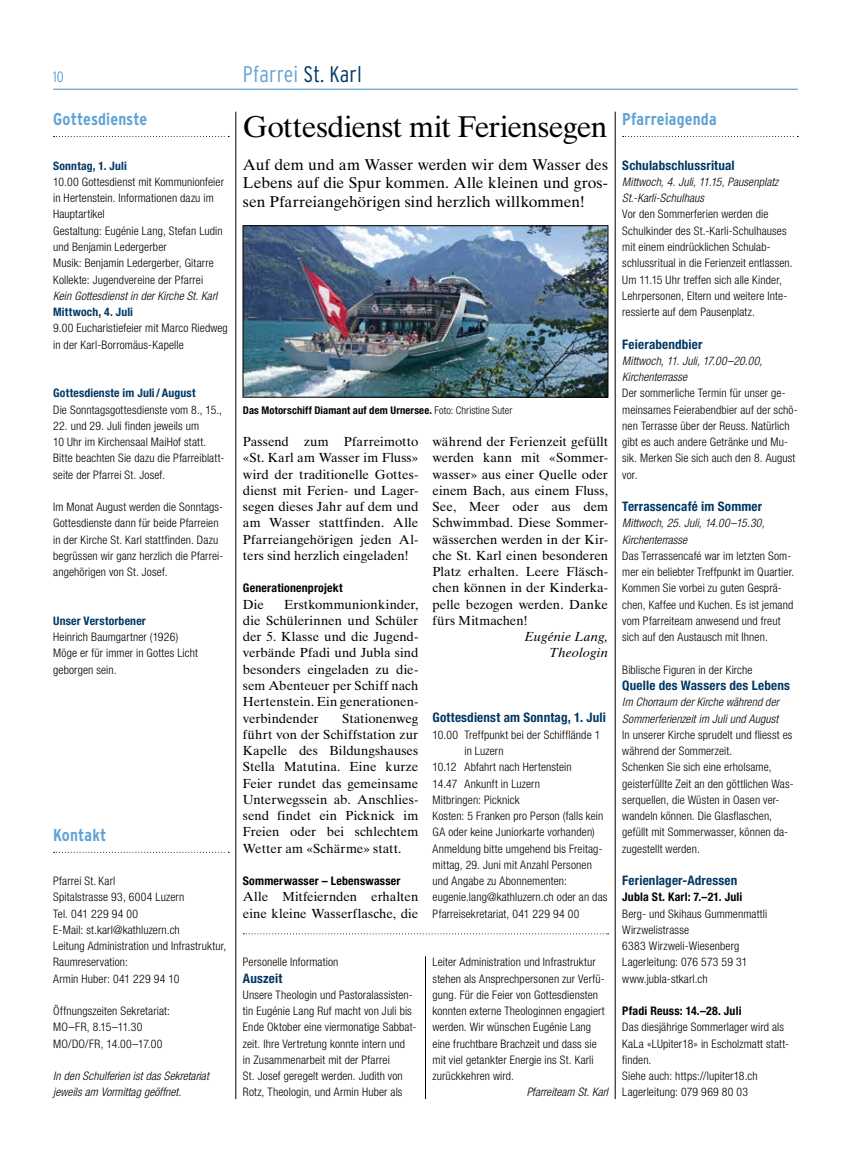
<style>
.page{position:relative;width:851px;height:1170px;background:#fff}
.page>*{position:absolute;margin:0;border:0;box-sizing:border-box;transform-origin:0 0}
.t1{font:30px "Times Ten LT Std";letter-spacing:-.03em;color:#000}
.t2{font:300 condensed 22.5px "Interstate";letter-spacing:.01em;color:#61a3d6}
.t3{font:700 condensed 17.12px "Interstate";letter-spacing:.005em;color:#61a3d6}
.t4{font:15.62px/18.8px "Times Ten LT Std";letter-spacing:-.005em;color:#000;text-align:justify}
.t5{font:300 condensed 15px "Interstate";color:#61a3d6}
.t6{font:13.12px/16.2px "Times Ten LT Std";letter-spacing:-.005em;color:#000;text-align:justify}
.t7{font:700 condensed 13.12px "Helvetica Neue LT Std";letter-spacing:.015em;color:#003865}
.t8{font:italic 13.12px/16.2px "Times Ten LT Std";letter-spacing:.015em;color:#000;text-align:right}
.t9{font:700 condensed 11.88px "Helvetica Neue LT Std";letter-spacing:.015em;color:#000}
.t10{font:300 condensed 11.75px/16.2px "Helvetica Neue LT Std";letter-spacing:.01em;color:#000}
.t11{font:italic 300 condensed 11.75px/16.2px "Helvetica Neue LT Std";letter-spacing:.01em;color:#000}
.t12{font:700 condensed 11.75px "Helvetica Neue LT Std";letter-spacing:.015em;color:#003865}
.t13{font:700 condensed 11.62px "Helvetica Neue LT Std";letter-spacing:.015em;color:#003865}
.t14{font:700 condensed 10.62px "Helvetica Neue LT Std";letter-spacing:.015em;color:#000}
.s1{color:#003865}
.s2{font-weight:300}
</style>
<div class="page">
<img style="left:245px;top:227px;width:361px;height:168px">
<div style="left:243px;top:225px;width:365px;height:172px;border:1px solid #000"></div>
<svg style="left:622px;top:136px;width:176px;height:1px"></svg>
<hr style="left:53px;top:89px;width:744px;height:1px;background:#61a3d6">
<svg style="left:54px;top:136px;width:175px;height:1px"></svg>
<hr style="left:235px;top:112px;width:1px;height:986px;background:#000">
<hr style="left:615px;top:112px;width:1px;height:986px;background:#000">
<svg style="left:243px;top:933px;width:365px;height:1px"></svg>
<hr style="left:425px;top:956px;width:1px;height:142px;background:#000">
<svg style="left:54px;top:851px;width:175px;height:1px"></svg>
<p class="t5" style="left:53px;top:68px;width:12px">10</p>
<h2 class="t2" style="left:243px;top:62px;width:120px">Pfarrei <span class="s1">St. Karl</span></h2>
<h3 class="t3" style="left:53px;top:110px;width:96px">Gottesdienste</h3>
<p class="t13" style="left:53px;top:158px;width:75px">Sonntag, 1. Juli</p>
<p class="t10" style="left:53px;top:173px;width:172px">10.00 Gottesdienst mit Kommunionfeier in Hertenstein. Informationen dazu im Hauptartikel<br>Gestaltung: Eugénie Lang, Stefan Ludin und Benjamin Ledergerber<br>Musik: Benjamin Ledergerber, Gitarre Kollekte: Jugendvereine der Pfarrei</p>
<p class="t11" style="left:53px;top:288px;width:165px">Kein Gottesdienst in der Kirche St. Karl</p>
<p class="t13" style="left:53px;top:305px;width:81px">Mittwoch, 4. Juli</p>
<p class="t10" style="left:53px;top:320px;width:176px">9.00 Eucharistiefeier mit Marco Riedweg in der Karl-Borromäus-Kapelle</p>
<p class="t12" style="left:53px;top:386px;width:144px">Gottesdienste im Juli/August</p>
<p class="t10" style="left:53px;top:401px;width:170px">Die Sonntagsgottesdienste vom 8., 15.,</p>
<p class="t10" style="left:53px;top:417px;width:173px">22. und 29. Juli finden jeweils um<br>10 Uhr im Kirchensaal MaiHof statt.<br>Bitte beachten Sie dazu die Pfarreiblatt&shy;seite der Pfarrei St. Josef.</p>
<p class="t10" style="left:53px;top:498px;width:172px">Im Monat August werden die Sonntags-Gottesdienste dann für beide Pfarreien in der Kirche St. Karl stattfinden. Dazu begrüssen wir ganz herzlich die Pfarrei&shy;angehörigen von St. Josef.</p>
<p class="t12" style="left:53px;top:613px;width:94px">Unser Verstorbener</p>
<p class="t10" style="left:53px;top:628px;width:146px">Heinrich Baumgartner (1926)<br>Möge er für immer in Gottes Licht geborgen sein.</p>
<h1 class="t1" style="left:243px;top:109px;width:366px">Gottesdienst mit Feriensegen</h1>
<h3 class="t4" style="left:243px;top:155px;width:366px">Auf dem und am Wasser werden wir dem Wasser des Lebens auf die Spur kommen. Alle kleinen und gros&shy;sen Pfarreiangehörigen sind herzlich willkommen!</h3>
<p class="t14" style="left:243px;top:403px;width:271px">Das Motorschiff Diamant auf dem Urnersee. <span class="s2">Foto: Christine Suter</span></p>
<p class="t6" style="left:243px;top:433px;width:177px">Passend zum Pfarreimotto «St. Karl am Wasser im Fluss» wird der traditionelle Gottes&shy;dienst mit Ferien- und Lager&shy;segen dieses Jahr auf dem und am Wasser stattfinden. Alle Pfarreiangehörigen jeden Al&shy;ters sind herzlich eingeladen!</p>
<p class="t9" style="left:243px;top:581px;width:101px">Generationenprojekt</p>
<p class="t6" style="left:243px;top:596px;width:23px">Die</p>
<p class="t6" style="left:432px;top:433px;width:177px">während der Ferienzeit gefüllt werden kann mit «Sommer&shy;wasser» aus einer Quelle oder einem Bach, aus einem Fluss, See, Meer oder aus dem Schwimmbad. Diese Sommer&shy;wässerchen werden in der Kir&shy;che St. Karl einen besonderen Platz erhalten. Leere Fläsch&shy;chen können in der Kinderka&shy;pelle bezogen werden. Danke fürs Mitmachen!</p>
<p class="t8" style="left:524px;top:628px;width:85px">Eugénie Lang,<br>Theologin</p>
<p class="t6" style="left:243px;top:596px;width:177px;text-indent:41px">Erstkommunionkinder, die Schülerinnen und Schüler der 5. Klasse und die Jugend&shy;verbände Pfadi und Jubla sind besonders eingeladen zu die&shy;sem Abenteuer per Schiff nach Hertenstein. Ein generationen&shy;verbindender</p>
<p class="t7" style="left:432px;top:709px;width:175px">Gottesdienst am Sonntag, 1. Juli</p>
<p class="t10" style="left:432px;top:726px;width:169px">10.00 Treffpunkt bei der Schifflände 1</p>
<p class="t10" style="left:464px;top:742px;width:41px">in Luzern</p>
<p class="t10" style="left:432px;top:758px;width:141px">10.12 Abfahrt nach Hertenstein</p>
<p class="t10" style="left:432px;top:775px;width:109px">14.47 Ankunft in Luzern</p>
<p class="t10" style="left:432px;top:791px;width:88px">Mitbringen: Picknick</p>
<p class="t10" style="left:432px;top:807px;width:172px">Kosten: 5 Franken pro Person (falls kein</p>
<p class="t10" style="left:432px;top:823px;width:164px">GA oder keine Juniorkarte vorhanden)</p>
<p class="t10" style="left:432px;top:840px;width:171px">Anmeldung bitte umgehend bis Freitag-</p>
<p class="t10" style="left:432px;top:856px;width:161px">mittag, 29. Juni mit Anzahl Personen</p>
<p class="t10" style="left:432px;top:872px;width:136px">und Angabe zu Abonnementen:</p>
<p class="t10" style="left:432px;top:888px;width:176px">eugenie.lang@kathluzern.ch oder an das</p>
<p class="t10" style="left:432px;top:905px;width:148px">Pfarreisekretariat, 041 229 94 00</p>
<p class="t6" style="left:243px;top:709px;width:177px;text-indent:99px">Stationenweg führt von der Schiffstation zur Kapelle des Bildungshauses Stella Matutina. Eine kurze Feier rundet das gemeinsame Unterwegssein ab. Anschlies&shy;send findet ein Picknick im Freien oder bei schlechtem Wetter am «Schärme» statt.</p>
<p class="t9" style="left:243px;top:873px;width:159px">Sommerwasser – Lebenswasser</p>
<p class="t6" style="left:243px;top:888px;width:177px">Alle Mitfeiernden erhalten eine kleine Wasserflasche, die</p>
<h3 class="t3" style="left:53px;top:825px;width:55px">Kontakt</h3>
<p class="t10" style="left:53px;top:872px;width:174px">Pfarrei St. Karl<br>Spitalstrasse 93, 6004 Luzern<br>Tel. 041 229 94 00<br>E-Mail: st.karl@kathluzern.ch<br>Leitung Administration und Infrastruktur,<br>Raumreservation:<br>Armin Huber: 041 229 94 10</p>
<p class="t10" style="left:53px;top:1002px;width:118px">Öffnungszeiten Sekretariat:<br>MO–FR, 8.15–11.30<br>MO/DO/FR, 14.00–17.00</p>
<p class="t11" style="left:53px;top:1068px;width:157px">In den Schulferien ist das Sekretariat jeweils am Vormittag geöffnet.</p>
<p class="t10" style="left:432px;top:953px;width:174px">Leiter Administration und Infrastruktur stehen als Ansprechpersonen zur Verfü&shy;gung. Für die Feier von Gottesdiensten konnten externe Theologinnen engagiert werden. Wir wünschen Eugénie Lang eine fruchtbare Brachzeit und dass sie mit viel getankter Energie ins St. Karli zurückkehren wird.</p>
<p class="t11" style="left:526px;top:1084px;width:83px">Pfarreiteam St. Karl</p>
<p class="t10" style="left:243px;top:953px;width:97px">Personelle Information</p>
<p class="t7" style="left:243px;top:969px;width:41px">Auszeit</p>
<p class="t10" style="left:243px;top:986px;width:173px">Unsere Theologin und Pastoralassisten&shy;tin Eugénie Lang Ruf macht von Juli bis Ende Oktober eine viermonatige Sabbat&shy;zeit. Ihre Vertretung konnte intern und in Zusammenarbeit mit der Pfarrei<br>St. Josef geregelt werden. Judith von Rotz, Theologin, und Armin Huber als</p>
<h3 class="t3" style="left:622px;top:110px;width:96px">Pfarreiagenda</h3>
<p class="t7" style="left:622px;top:157px;width:114px">Schulabschlussritual</p>
<p class="t11" style="left:622px;top:174px;width:157px">Mittwoch, 4. Juli, 11.15, Pausenplatz<br>St.-Karli-Schulhaus</p>
<p class="t10" style="left:622px;top:206px;width:172px">Vor den Sommerferien werden die Schulkinder des St.-Karli-Schulhauses mit einem eindrücklichen Schulab&shy;schlussritual in die Ferienzeit entlassen.<br>Um 11.15 Uhr treffen sich alle Kinder, Lehrpersonen, Eltern und weitere Inte&shy;ressierte auf dem Pausenplatz.</p>
<p class="t7" style="left:622px;top:336px;width:82px">Feierabendbier</p>
<p class="t11" style="left:622px;top:353px;width:141px">Mittwoch, 11. Juli, 17.00–20.00,<br>Kirchenterrasse</p>
<p class="t10" style="left:622px;top:385px;width:177px">Der sommerliche Termin für unser ge&shy;meinsames Feierabendbier auf der schö&shy;nen Terrasse über der Reuss. Natürlich gibt es auch andere Getränke und Mu&shy;sik. Merken Sie sich auch den 8. August vor.</p>
<p class="t7" style="left:622px;top:498px;width:141px">Terrassencafé im Sommer</p>
<p class="t11" style="left:622px;top:515px;width:144px">Mittwoch, 25. Juli, 14.00–15.30,<br>Kirchenterrasse</p>
<p class="t10" style="left:622px;top:547px;width:173px">Das Terrassencafé war im letzten Som&shy;mer ein beliebter Treffpunkt im Quartier.<br>Kommen Sie vorbei zu guten Gesprä&shy;chen, Kaffee und Kuchen. Es ist jemand vom Pfarreiteam anwesend und freut sich auf den Austausch mit Ihnen.</p>
<p class="t10" style="left:622px;top:661px;width:132px">Biblische Figuren in der Kirche</p>
<p class="t7" style="left:622px;top:677px;width:169px">Quelle des Wassers des Lebens</p>
<p class="t11" style="left:622px;top:694px;width:158px">Im Chorraum der Kirche während der<br>Sommerferienzeit im Juli und August</p>
<p class="t10" style="left:622px;top:726px;width:173px">In unserer Kirche sprudelt und fliesst es während der Sommerzeit.<br>Schenken Sie sich eine erholsame, geisterfüllte Zeit an den göttlichen Was&shy;serquellen, die Wüsten in Oasen ver&shy;wandeln können. Die Glasflaschen, gefüllt mit Sommerwasser, können da&shy;zugestellt werden.</p>
<p class="t7" style="left:622px;top:872px;width:116px">Ferienlager-Adressen</p>
<p class="t9" style="left:622px;top:889px;width:121px">Jubla St. Karl: 7.–21. Juli</p>
<p class="t10" style="left:622px;top:905px;width:146px">Berg- und Skihaus Gummenmattli<br>Wirzwelistrasse<br>6383 Wirzweli-Wiesenberg<br>Lagerleitung: 076 573 59 31 www.jubla-stkarl.ch</p>
<p class="t9" style="left:622px;top:1003px;width:121px">Pfadi Reuss: 14.–28. Juli</p>
<p class="t10" style="left:622px;top:1018px;width:168px">Das diesjährige Sommerlager wird als<br>KaLa «LUpiter18» in Escholzmatt statt&shy;finden.<br>Siehe auch: https://lupiter18.ch<br>Lagerleitung: 079 969 80 03</p>
</div>
